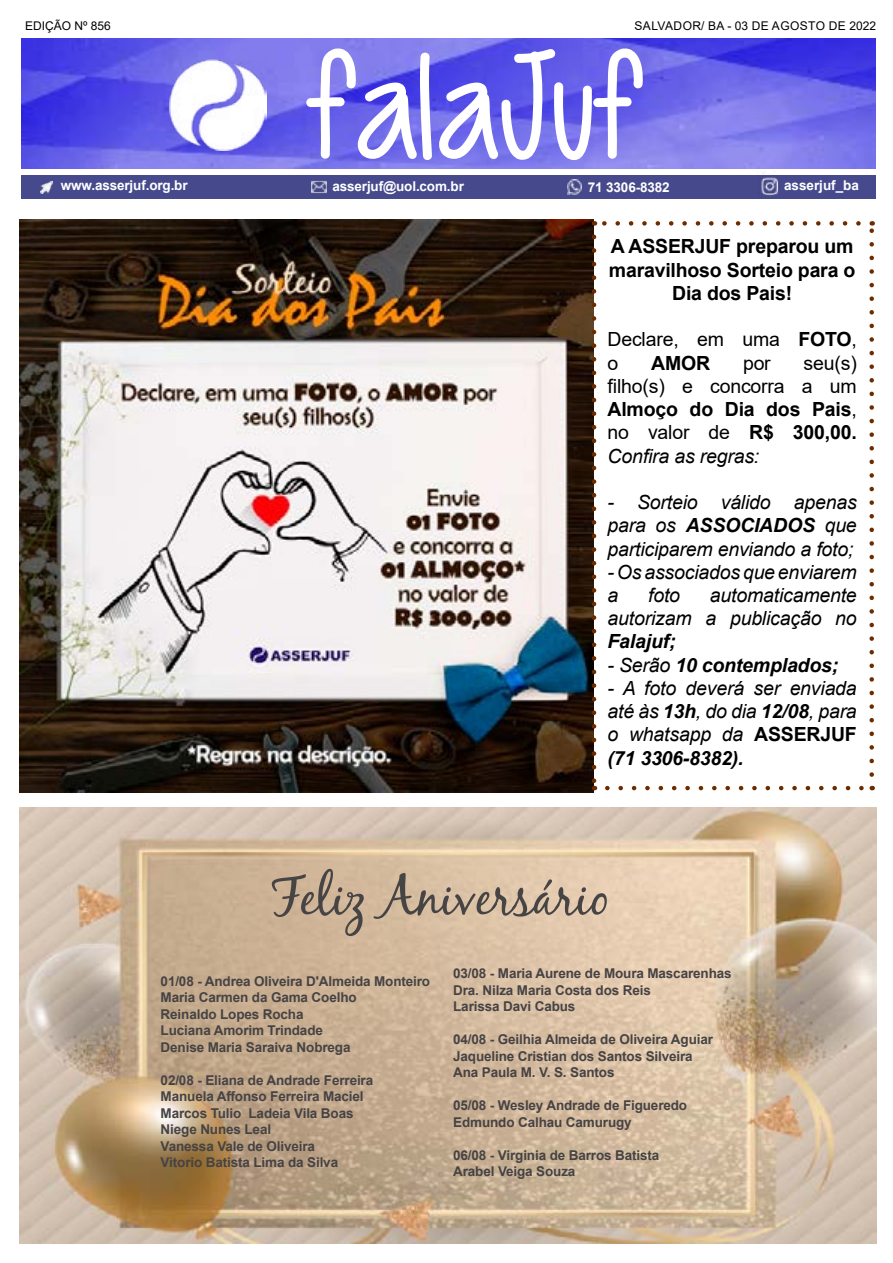
<style>
.page{position:relative;width:893px;height:1263px;background:#fff}
.page>*{position:absolute;margin:0;border:0;box-sizing:border-box;transform-origin:0 0}
.t1{font:150px "Cutie Patootie";letter-spacing:-.01em;color:#fff}
.t2{font:54px "Black Jack";letter-spacing:-.01em;color:#464444}
.t3{font:italic 19.5px/23.2px "Arial";letter-spacing:-.01em;color:#000;text-align:justify}
.t4{font:19.5px/23.2px "Arial";letter-spacing:-.01em;color:#000}
.t5{font:700 19.5px/23.2px "Arial";letter-spacing:-.01em;color:#000;text-align:center}
.t6{font:italic 700 19.5px "Arial";letter-spacing:-.01em;color:#000}
.t7{font:700 13.5px/16.5px "Arial";letter-spacing:-.01em;color:#464344}
.t8{font:700 13.5px "Arial";letter-spacing:-.01em;color:#fff}
.t9{font:12px "Arial";letter-spacing:.035em;color:#000}
.t10{font:12px "Arial";color:#000}
.s1{font-weight:700}
.s2{font-style:italic}
.s3{font-weight:400}
.s4{font-weight:700;font-style:normal}
</style>
<div class="page">
<div style="left:21px;top:175px;width:854px;height:24px;background:#464a8c"></div>
<img style="left:20px;top:808px;width:856px;height:435px">
<img style="left:21px;top:39px;width:855px;height:129px">
<img style="left:169px;top:60px;width:97px;height:91px">
<img style="left:760px;top:173px;width:19px;height:23px">
<svg style="left:40px;top:181px;width:13px;height:12px"></svg>
<img style="left:567px;top:180px;width:15px;height:14px">
<img style="left:312px;top:180px;width:14px;height:14px">
<img style="left:20px;top:219px;width:573px;height:573px">
<svg style="left:607px;top:786px;width:257px;height:4px"></svg>
<svg style="left:602px;top:221px;width:256px;height:5px"></svg>
<svg style="left:592px;top:237px;width:4px;height:553px"></svg>
<svg style="left:869px;top:221px;width:5px;height:554px"></svg>
<p class="t10" style="left:25px;top:18px;width:87px">EDIÇÃO Nº 856</p>
<p class="t9" style="left:635px;top:17px;width:243px">SALVADOR/ BA - 03 DE AGOSTO DE 2022</p>
<h1 class="t1" style="left:303px;top:26px;width:338px">falaJuf</h1>
<p class="t8" style="left:61px;top:176px;width:128px">www.asserjuf.org.br</p>
<p class="t8" style="left:332px;top:176px;width:133px">asserjuf@uol.com.br</p>
<p class="t8" style="left:588px;top:177px;width:83px">71 3306-8382</p>
<p class="t8" style="left:784px;top:176px;width:77px">asserjuf_ba</p>
<h3 class="t5" style="left:609px;top:235px;width:248px">A ASSERJUF preparou um maravilhoso Sorteio para o<br>Dia dos Pais!</h3>
<h3 class="t4" style="left:607px;top:328px;width:251px">Declare, em uma <span class="s1">FOTO</span>, o</h3>
<h3 class="t4" style="left:607px;top:351px;width:251px;text-align:justify;text-indent:196px">seu(s) filho(s) e concorra a um <span class="s1">Almoço do Dia dos Pais</span>, no valor de <span class="s1">R$ 300,00.<br></span><span class="s2">Confira as regras:</span></h3>
<h3 class="t3" style="left:607px;top:491px;width:251px">- Sorteio válido apenas para os <span class="s1">ASSOCIADOS</span> que participarem enviando a foto;</h3>
<h3 class="t3" style="left:607px;top:560px;width:251px">- Os associados que enviarem a</h3>
<h3 class="t5" style="left:651px;top:351px;width:60px">AMOR</h3>
<h3 class="t4" style="left:743px;top:351px;width:29px">por</h3>
<h3 class="t3" style="left:648px;top:584px;width:33px">foto</h3>
<h3 class="t3" style="left:607px;top:584px;width:251px;text-align:right">automaticamente<br>autorizam a publicação no</h3>
<h3 class="t6" style="left:607px;top:629px;width:69px">Falajuf;</h3>
<h3 class="t6" style="left:607px;top:652px;width:232px"><span class="s3">- Serão</span> 10 contemplados;</h3>
<h3 class="t3" style="left:607px;top:677px;width:251px">- A foto deverá ser enviada até às <span class="s1">13h</span>, do dia <span class="s1">12/08</span>, para o whatsapp da <span class="s4">ASSERJUF </span><span class="s1">(71 3306-8382).</span></h3>
<h2 class="t2" style="left:270px;top:863px;width:342px">Feliz Aniversário</h2>
<p class="t7" style="left:161px;top:973px;width:271px">01/08 - Andrea Oliveira D'Almeida Monteiro<br>Maria Carmen da Gama Coelho<br>Reinaldo Lopes Rocha<br>Luciana Amorim Trindade<br>Denise Maria Saraiva Nobrega</p>
<p class="t7" style="left:161px;top:1072px;width:214px">02/08 - Eliana de Andrade Ferreira<br>Manuela Affonso Ferreira Maciel<br>Marcos Tulio Ladeia Vila Boas<br>Niege Nunes Leal<br>Vanessa Vale de Oliveira<br>Vitorio Batista Lima da Silva</p>
<p class="t7" style="left:453px;top:965px;width:280px">03/08 - Maria Aurene de Moura Mascarenhas<br>Dra. Nilza Maria Costa dos Reis<br>Larissa Davi Cabus</p>
<p class="t7" style="left:453px;top:1031px;width:261px">04/08 - Geilhia Almeida de Oliveira Aguiar<br>Jaqueline Cristian dos Santos Silveira<br>Ana Paula M. V. S. Santos</p>
<p class="t7" style="left:453px;top:1097px;width:235px">05/08 - Wesley Andrade de Figueredo<br>Edmundo Calhau Camurugy</p>
<p class="t7" style="left:453px;top:1147px;width:208px">06/08 - Virginia de Barros Batista<br>Arabel Veiga Souza</p>
</div>
